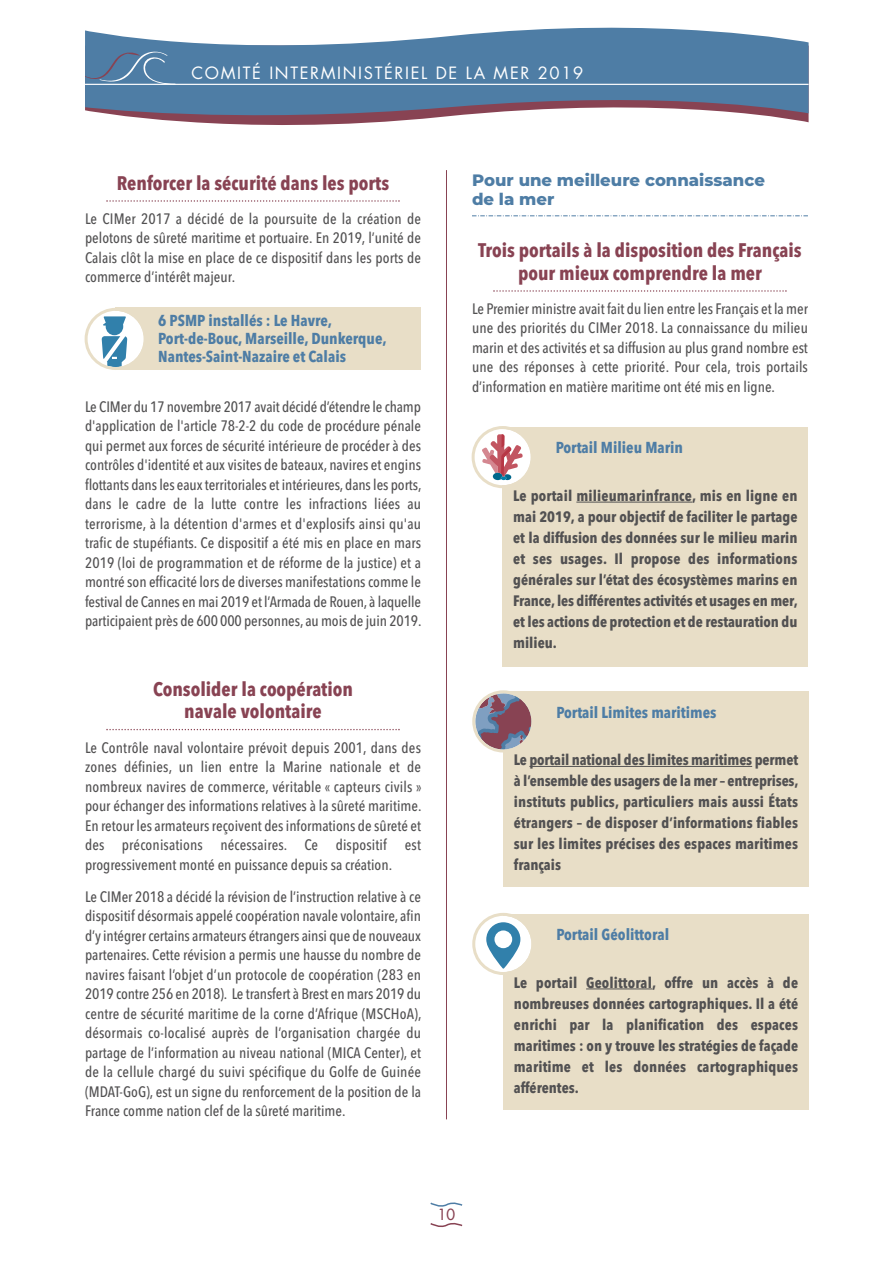
<style>
.page{position:relative;width:893px;height:1263px;background:#fff}
.page>*{position:absolute;margin:0;border:0;box-sizing:border-box;transform-origin:0 0}
.t1{font:700 19.5px/22.5px "Avenir Next Condensed";color:#884353;text-align:center}
.t2{font:800 16.5px/18.8px "Montserrat";color:#4e7da5}
.t3{font:16.5px "Futura Std";letter-spacing:.1em;color:#fff}
.t4{font:700 15.75px/18px "Avenir Next Condensed";color:#4e7da5}
.t5{font:500 15px/19.5px "Avenir Next Condensed";color:#525152;text-align:justify}
.t6{font:700 15px/21px "Avenir Next Condensed";letter-spacing:.01em;color:#525152;text-align:justify}
.t7{font:500 15px "Futura Std";color:#884353}
</style>
<div class="page">
<svg style="left:430px;top:1222px;width:33px;height:6px"></svg>
<svg style="left:430px;top:1202px;width:33px;height:5px"></svg>
<svg style="left:85px;top:27px;width:724px;height:98px;fill:#4e7da5"></svg>
<svg style="left:85px;top:52px;width:91px;height:32px;background:#5b83a8"></svg>
<hr style="left:85px;top:84px;width:724px;height:1px;background:#fefefe">
<svg style="left:106px;top:200px;width:294px;height:2px"></svg>
<svg style="left:106px;top:729px;width:294px;height:1px"></svg>
<svg style="left:472px;top:215px;width:336px;height:1px"></svg>
<svg style="left:493px;top:290px;width:294px;height:2px"></svg>
<hr style="left:446px;top:170px;width:1px;height:949px;background:#884353">
<div style="left:116px;top:308px;width:305px;height:62px;background:#e8dec7"></div>
<svg style="left:85px;top:308px;width:59px;height:62px"></svg>
<div style="left:503px;top:427px;width:305px;height:239px;background:#e8dec7"></div>
<hr style="left:576px;top:502px;width:116px;height:1px;background:#525152">
<svg style="left:472px;top:426px;width:59px;height:62px"></svg>
<div style="left:503px;top:691px;width:306px;height:196px;background:#e8dec7"></div>
<hr style="left:529px;top:766px;width:223px;height:1px;background:#525152">
<svg style="left:472px;top:690px;width:60px;height:62px"></svg>
<div style="left:503px;top:914px;width:306px;height:196px;background:#e8dec7"></div>
<hr style="left:586px;top:988px;width:66px;height:1px;background:#525152">
<svg style="left:472px;top:913px;width:59px;height:62px"></svg>
<p class="t3" style="left:191px;top:65px;width:394px">COMITÉ INTERMINISTÉRIEL DE LA MER 2019</p>
<h1 class="t1" style="left:117px;top:171px;width:274px">Renforcer la sécurité dans les ports</h1>
<p class="t5" style="left:85px;top:210px;width:337px">Le CIMer 2017 a décidé de la poursuite de la création de pelotons de sûreté maritime et portuaire. En 2019, l’unité de Calais clôt la mise en place de ce dispositif dans les ports de commerce d’intérêt majeur.</p>
<p class="t4" style="left:158px;top:311px;width:230px">6 PSMP installés : Le Havre,<br>Port-de-Bouc, Marseille, Dunkerque,<br>Nantes-Saint-Nazaire et Calais</p>
<p class="t5" style="left:85px;top:398px;width:338px">Le CIMer du 17 novembre 2017 avait décidé d’étendre le champ d'application de l'article 78-2-2 du code de procédure pénale qui permet aux forces de sécurité intérieure de procéder à des contrôles d'identité et aux visites de bateaux, navires et engins flottants dans les eaux territoriales et intérieures, dans les ports, dans le cadre de la lutte contre les infractions liées au terrorisme, à la détention d'armes et d'explosifs ainsi qu'au trafic de stupéfiants. Ce dispositif a été mis en place en mars 2019 (loi de programmation et de réforme de la justice) et a montré son efficacité lors de diverses manifestations comme le festival de Cannes en mai 2019 et l’Armada de Rouen, à laquelle participaient près de 600 000 personnes, au mois de juin 2019.</p>
<h1 class="t1" style="left:153px;top:677px;width:201px">Consolider la coopération navale volontaire</h1>
<p class="t5" style="left:85px;top:739px;width:338px">Le Contrôle naval volontaire prévoit depuis 2001, dans des zones définies, un lien entre la Marine nationale et de nombreux navires de commerce, véritable « capteurs civils » pour échanger des informations relatives à la sûreté maritime.<br>En retour les armateurs reçoivent des informations de sûreté et des préconisations nécessaires. Ce dispositif est progressivement monté en puissance depuis sa création.</p>
<p class="t5" style="left:85px;top:888px;width:338px">Le CIMer 2018 a décidé la révision de l’instruction relative à ce dispositif désormais appelé coopération navale volontaire, afin d’y intégrer certains armateurs étrangers ainsi que de nouveaux partenaires. Cette révision a permis une hausse du nombre de navires faisant l’objet d’un protocole de coopération (283 en 2019 contre 256 en 2018). Le transfert à Brest en mars 2019 du centre de sécurité maritime de la corne d’Afrique (MSCHoA), désormais co-localisé auprès de l’organisation chargée du partage de l’information au niveau national (MICA Center), et de la cellule chargé du suivi spécifique du Golfe de Guinée (MDAT-GoG), est un signe du renforcement de la position de la France comme nation clef de la sûreté maritime.</p>
<p class="t2" style="left:472px;top:172px;width:294px">Pour une meilleure connaissance de la mer</p>
<h1 class="t1" style="left:478px;top:239px;width:325px">Trois portails à la disposition des Français pour mieux comprendre la mer</h1>
<p class="t5" style="left:472px;top:300px;width:337px">Le Premier ministre avait fait du lien entre les Français et la mer une des priorités du CIMer 2018. La connaissance du milieu marin et des activités et sa diffusion au plus grand nombre est une des réponses à cette priorité. Pour cela, trois portails d’information en matière maritime ont été mis en ligne.</p>
<p class="t4" style="left:556px;top:439px;width:129px">Portail Milieu Marin</p>
<p class="t6" style="left:513px;top:485px;width:286px">Le portail milieumarinfrance, mis en ligne en mai 2019, a pour objectif de faciliter le partage et la diffusion des données sur le milieu marin et ses usages. Il propose des informations générales sur l’état des écosystèmes marins en France,les différentes activités et usages en mer, et les actions de protection et de restauration du milieu.</p>
<p class="t4" style="left:556px;top:703px;width:162px">Portail Limites maritimes</p>
<p class="t6" style="left:514px;top:749px;width:286px">Le portail national des limites maritimes permet à l’ensemble des usagers de la mer – entreprises, instituts publics, particuliers mais aussi États étrangers – de disposer d’informations fiables sur les limites précises des espaces maritimes français</p>
<p class="t4" style="left:556px;top:925px;width:114px">Portail Géolittoral</p>
<p class="t6" style="left:514px;top:972px;width:286px">Le portail Geolittoral, offre un accès à de nombreuses données cartographiques. Il a été enrichi par la planification des espaces maritimes : on y trouve les stratégies de façade maritime et les données cartographiques afférentes.</p>
<p class="t7" style="left:438px;top:1207px;width:19px">10</p>
</div>
